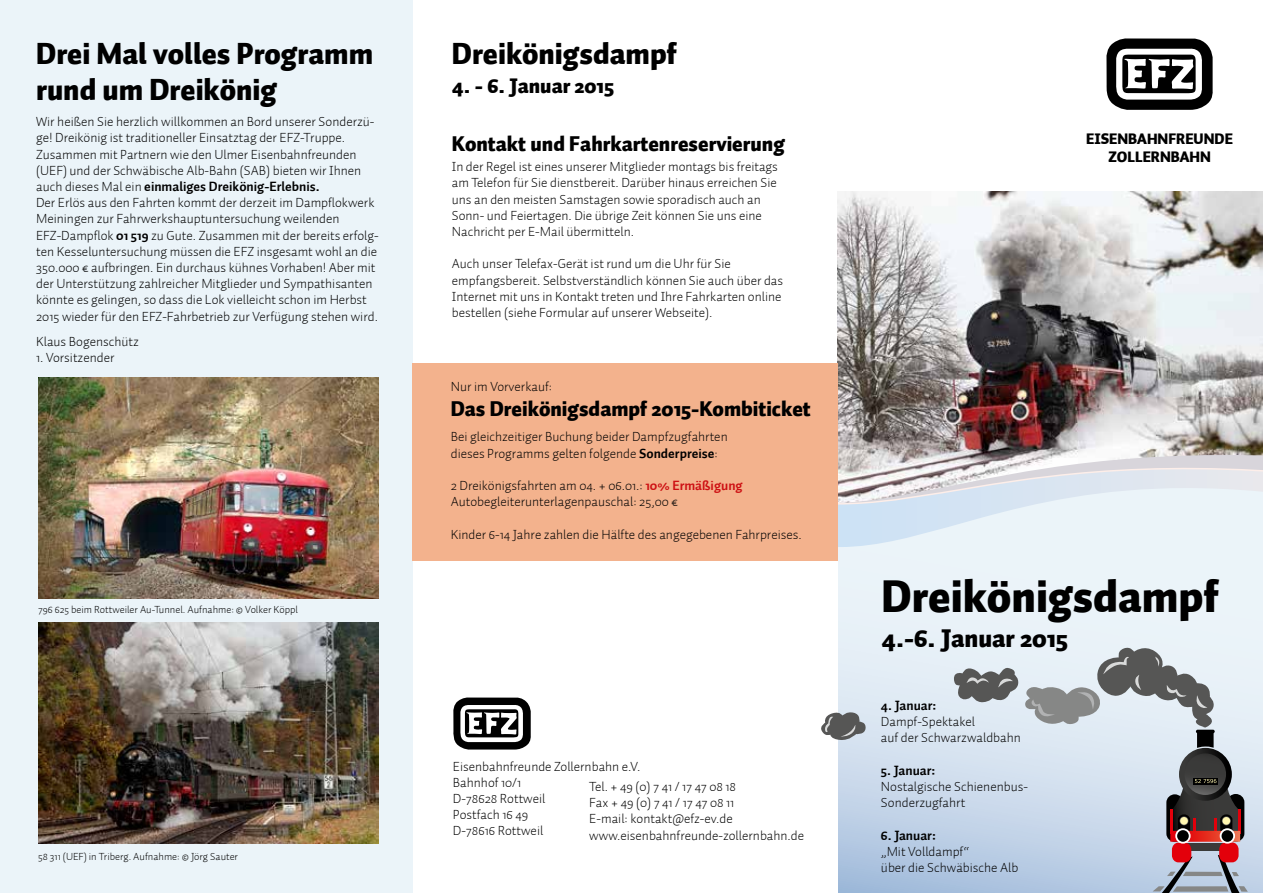
<style>
.page{position:relative;width:1263px;height:893px;background:#fff}
.page>*{position:absolute;margin:0;border:0;box-sizing:border-box;transform-origin:0 0}
.t1{font:900 45px "Auto 1";color:#000}
.t2{font:900 30px/36px "Auto 1";color:#000}
.t3{font:900 25.5px "Auto 1";color:#000}
.t4{font:900 21px "Auto 1";color:#000}
.t5{font:900 15px/18px "Auto 1";color:#000;text-align:center}
.t6{font:300 13.5px/16.2px "Auto 1";color:#000}
.t7{font:700 13.5px "Auto 1";color:#000}
.t8{font:300 10.5px "Auto 1";color:#000}
.s1{font-weight:700}
.s2{font-weight:700;color:#cd1013}
</style>
<div class="page">
<div style="left:0;top:0;width:412px;height:893px;background:#ebf4f9"></div>
<img style="left:838px;top:191px;width:425px;height:231px">
<img style="left:838px;top:427px;width:425px;height:61px">
<svg style="left:838px;top:488px;width:425px;height:405px;background:#dbe7f2"></svg>
<svg style="left:1106px;top:38px;width:107px;height:72px"></svg>
<svg style="left:453px;top:697px;width:78px;height:53px"></svg>
<div style="left:412px;top:364px;width:426px;height:197px;background:#f3b28d"></div>
<svg style="left:838px;top:859px;width:43px;height:34px"></svg>
<div style="left:1186px;top:843px;width:38px;height:7px;background:#3a3a39"></div>
<div style="left:1172px;top:843px;width:19px;height:19px;background:#e3000b;border-radius:7px"></div>
<div style="left:1219px;top:842px;width:19px;height:20px;background:#e3000b;border-radius:7px"></div>
<div style="left:1166px;top:794px;width:17px;height:48px;background:#000;border-radius:8px"></div>
<div style="left:1227px;top:794px;width:17px;height:48px;background:#000;border-radius:8px"></div>
<svg style="left:1179px;top:748px;width:53px;height:53px"></svg>
<div style="left:1184px;top:753px;width:42px;height:42px;background:#3a3a39;border-radius:21px"></div>
<svg style="left:1220px;top:828px;width:15px;height:16px"></svg>
<svg style="left:1175px;top:828px;width:15px;height:16px"></svg>
<svg style="left:953px;top:644px;width:263px;height:104px;background:#bcc3c9"></svg>
<svg style="left:821px;top:711px;width:45px;height:30px"></svg>
<svg style="left:838px;top:765px;width:46px;height:62px;background:#c6d5e9"></svg>
<svg style="left:1057px;top:852px;width:192px;height:41px;background:#b1b6c9"></svg>
<div style="left:1193px;top:778px;width:25px;height:6px;background:#000"></div>
<svg style="left:1170px;top:779px;width:71px;height:63px;background:#5f4240"></svg>
<img style="left:38px;top:377px;width:340px;height:221px">
<img style="left:38px;top:622px;width:340px;height:221px">
<h2 class="t2" style="left:36px;top:36px;width:338px">Drei Mal volles Programm rund um Dreikönig</h2>
<p class="t6" style="left:36px;top:114px;width:344px">Wir heißen Sie herzlich willkommen an Bord unserer Sonderzü&shy;ge! Dreikönig ist traditioneller Einsatztag der EFZ-Truppe.<br>Zusammen mit Partnern wie den Ulmer Eisenbahnfreunden (UEF) und der Schwäbische Alb-Bahn (SAB) bieten wir Ihnen auch dieses Mal ein <span class="s1">einmaliges Dreikönig-Erlebnis.<br></span>Der Erlös aus den Fahrten kommt der derzeit im Dampflokwerk Meiningen zur Fahrwerkshauptuntersuchung weilenden EFZ-Dampflok <span class="s1">01 519</span> zu Gute. Zusammen mit der bereits erfolg&shy;ten Kesseluntersuchung müssen die EFZ insgesamt wohl an die 350.000 € aufbringen. Ein durchaus kühnes Vorhaben! Aber mit der Unterstützung zahlreicher Mitglieder und Sympathisanten könnte es gelingen, so dass die Lok vielleicht schon im Herbst 2015 wieder für den EFZ-Fahrbetrieb zur Verfügung stehen wird.</p>
<p class="t6" style="left:36px;top:333px;width:104px">Klaus Bogenschütz</p>
<p class="t6" style="left:36px;top:349px;width:80px">1. Vorsitzender</p>
<p class="t8" style="left:38px;top:603px;width:261px">796 625 beim Rottweiler Au-Tunnel. Aufnahme: © Volker Köppl</p>
<p class="t8" style="left:38px;top:849px;width:201px">58 311 (UEF) in Triberg. Aufnahme: © Jörg Sauter</p>
<h2 class="t2" style="left:452px;top:36px;width:227px">Dreikönigsdampf</h2>
<h3 class="t4" style="left:452px;top:72px;width:164px">4. - 6. Januar 2015</h3>
<h3 class="t4" style="left:452px;top:130px;width:335px">Kontakt und Fahrkartenreservierung</h3>
<p class="t6" style="left:452px;top:159px;width:328px">In der Regel ist eines unserer Mitglieder montags bis freitags am Telefon für Sie dienstbereit. Darüber hinaus erreichen Sie uns an den meisten Samstagen sowie sporadisch auch an Sonn- und Feiertagen. Die übrige Zeit können Sie uns eine Nachricht per E-Mail übermitteln.</p>
<p class="t6" style="left:452px;top:256px;width:333px">Auch unser Telefax-Gerät ist rund um die Uhr für Sie empfangsbereit. Selbstverständlich können Sie auch über das Internet mit uns in Kontakt treten und Ihre Fahrkarten online bestellen (siehe Formular auf unserer Webseite).</p>
<p class="t6" style="left:451px;top:378px;width:103px">Nur im Vorverkauf:</p>
<h3 class="t4" style="left:451px;top:395px;width:362px">Das Dreikönigsdampf 2015-Kombiticket</h3>
<p class="t6" style="left:451px;top:429px;width:278px">Bei gleichzeitiger Buchung beider Dampfzugfahrten dieses Programms gelten folgende <span class="s1">Sonderpreise</span>:</p>
<p class="t6" style="left:451px;top:477px;width:293px">2 Dreikönigsfahrten am 04. + 06.01.: <span class="s2">10% Ermäßigung<br></span>Autobegleiterunterlagenpauschal: 25,00 €</p>
<p class="t6" style="left:451px;top:526px;width:352px">Kinder 6-14 Jahre zahlen die Hälfte des angegebenen Fahrpreises.</p>
<p class="t6" style="left:453px;top:758px;width:189px">Eisenbahnfreunde Zollernbahn e.V.<br>Bahnhof 10/1<br>D-78628 Rottweil<br>Postfach 16 49<br>D-78616 Rottweil</p>
<p class="t6" style="left:589px;top:778px;width:216px">Tel. + 49 (0) 7 41 / 17 47 08 18<br>Fax + 49 (0) 7 41 / 17 47 08 11<br>E-mail: kontakt@efz-ev.de www.eisenbahnfreunde-zollernbahn.de</p>
<p class="t5" style="left:1086px;top:131px;width:148px">EISENBAHNFREUNDE<br>ZOLLERNBAHN</p>
<h1 class="t1" style="left:881px;top:567px;width:339px">Dreikönigsdampf</h1>
<h3 class="t3" style="left:881px;top:622px;width:188px">4.-6. Januar 2015</h3>
<p class="t7" style="left:881px;top:696px;width:57px">4. Januar:</p>
<p class="t6" style="left:881px;top:713px;width:141px">Dampf-Spektakel<br>auf der Schwarzwaldbahn</p>
<p class="t7" style="left:881px;top:761px;width:56px">5. Januar:</p>
<p class="t6" style="left:881px;top:778px;width:148px">Nostalgische Schienenbus-<br>Sonderzugfahrt</p>
<p class="t7" style="left:881px;top:826px;width:56px">6. Januar:</p>
<p class="t6" style="left:881px;top:843px;width:139px">„Mit Volldampf“<br>über die Schwäbische Alb</p>
</div>
